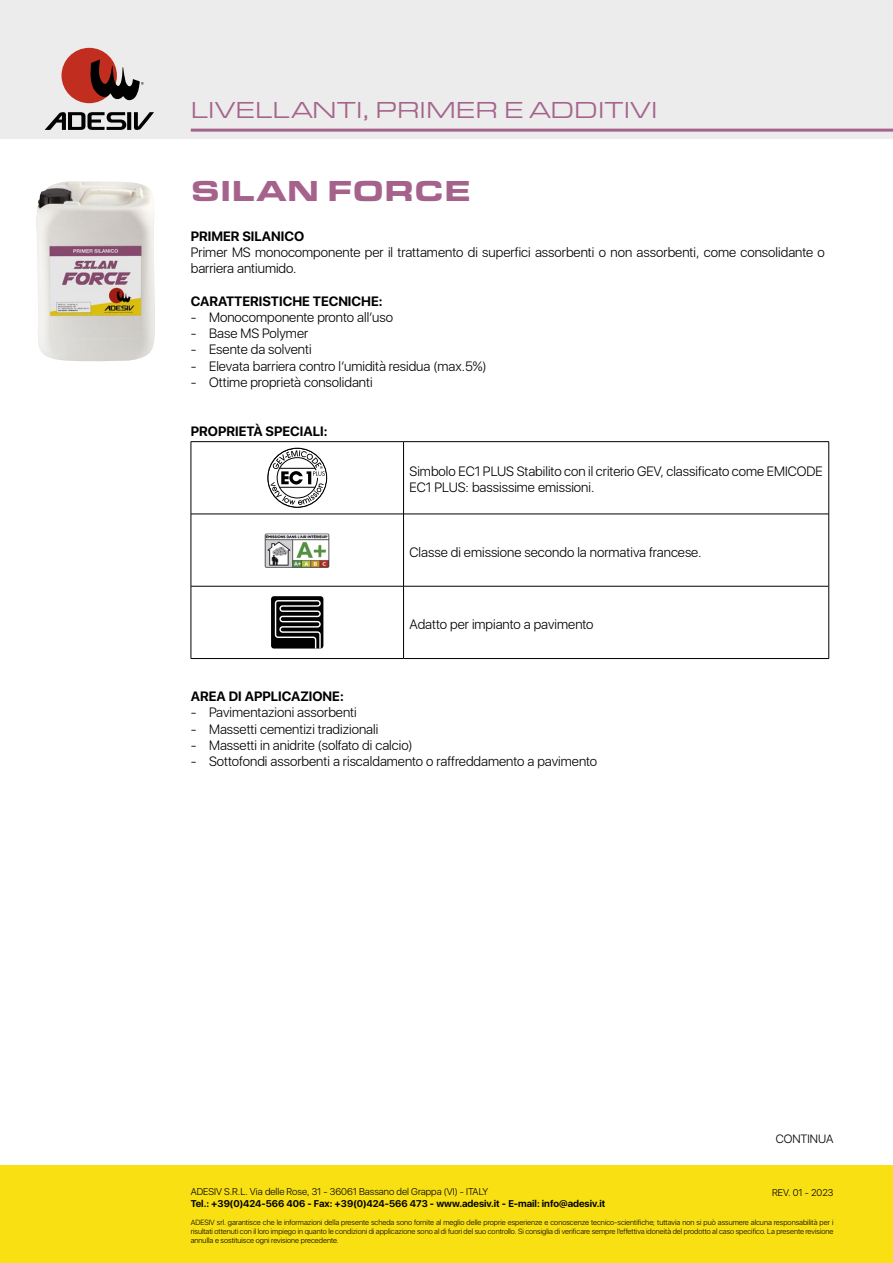
<style>
.page{position:relative;width:893px;height:1263px;background:#fff}
.page>*{position:absolute;margin:0;border:0;box-sizing:border-box;transform-origin:0 0}
.t1{font:900 30px "Eurostile Ext";color:#a5638c}
.t2{font:24px "Eurostile Ext";color:#a5638c}
.t3{font:300 13.5px/16.2px "SFUI Display";color:#010101}
.t4{font:700 13.5px "SFUI Display";color:#010101}
.t5{font:300 12px "SFUI Display";color:#010101}
.t6{font:700 9.75px "SFUI Display";color:#010101}
.t7{font:300 9.75px "SFUI Display";color:#010101}
.t8{font:300 7.5px/9px "SFUI Display";color:#010101;text-align:justify}
</style>
<div class="page">
<div style="left:0;top:0;width:893px;height:139px;background:#ececec"></div>
<div style="left:0;top:1165px;width:893px;height:98px;background:#f9e013"></div>
<div style="left:62px;top:48px;width:55px;height:55px;background:#c12d1e;border-radius:50%"></div>
<svg style="left:90px;top:59px;width:54px;height:41px"></svg>
<svg style="left:45px;top:112px;width:109px;height:18px"></svg>
<hr style="left:191px;top:129px;width:702px;height:3px;background:#a5638c">
<img style="left:36px;top:181px;width:119px;height:180px">
<hr style="left:191px;top:514px;width:212px;height:1px;background:#010101">
<hr style="left:404px;top:514px;width:425px;height:1px;background:#010101">
<hr style="left:191px;top:586px;width:212px;height:1px;background:#010101">
<hr style="left:404px;top:586px;width:425px;height:1px;background:#010101">
<hr style="left:191px;top:441px;width:213px;height:1px;background:#010101">
<hr style="left:191px;top:442px;width:1px;height:72px;background:#010101">
<hr style="left:404px;top:441px;width:425px;height:1px;background:#010101">
<hr style="left:403px;top:442px;width:1px;height:72px;background:#010101">
<hr style="left:828px;top:442px;width:1px;height:72px;background:#010101">
<hr style="left:191px;top:514px;width:1px;height:72px;background:#010101">
<hr style="left:403px;top:514px;width:1px;height:72px;background:#010101">
<hr style="left:828px;top:514px;width:1px;height:72px;background:#010101">
<hr style="left:191px;top:586px;width:1px;height:72px;background:#010101">
<hr style="left:403px;top:586px;width:1px;height:72px;background:#010101">
<hr style="left:828px;top:586px;width:1px;height:72px;background:#010101">
<hr style="left:191px;top:658px;width:213px;height:1px;background:#010101">
<hr style="left:404px;top:658px;width:425px;height:1px;background:#010101">
<svg style="left:271px;top:450px;width:54px;height:55px"></svg>
<div style="left:268px;top:448px;width:59px;height:60px;border:1px solid #010101;border-radius:50%"></div>
<img style="left:264px;top:533px;width:66px;height:35px">
<div style="left:271px;top:596px;width:52px;height:52px;background:#010101;border-radius:3px"></div>
<svg style="left:274px;top:600px;width:47px;height:49px"></svg>
<h2 class="t2" style="left:191px;top:93px;width:468px">LIVELLANTI, PRIMER E ADDITIVI</h2>
<h1 class="t1" style="left:191px;top:169px;width:282px">SILAN FORCE</h1>
<p class="t4" style="left:191px;top:228px;width:115px">PRIMER SILANICO</p>
<p class="t3" style="left:191px;top:245px;width:636px">Primer MS monocomponente per il trattamento di superfici assorbenti o non assorbenti, come consolidante o barriera antiumido.</p>
<p class="t4" style="left:191px;top:293px;width:193px">CARATTERISTICHE TECNICHE:</p>
<p class="t3" style="left:191px;top:310px;width:204px">- Monocomponente pronto all’uso</p>
<p class="t3" style="left:191px;top:326px;width:119px">- Base MS Polymer</p>
<p class="t3" style="left:191px;top:342px;width:122px">- Esente da solventi</p>
<p class="t3" style="left:191px;top:359px;width:297px">- Elevata barriera contro l’umidità residua (max.5%)</p>
<p class="t3" style="left:191px;top:375px;width:183px">- Ottime proprietà consolidanti</p>
<p class="t4" style="left:191px;top:423px;width:138px">PROPRIETÀ SPECIALI:</p>
<p class="t3" style="left:410px;top:464px;width:415px">Simbolo EC1 PLUS Stabilito con il criterio GEV, classificato come EMICODE<br>EC1 PLUS: bassissime emissioni.</p>
<p class="t3" style="left:410px;top:544px;width:293px">Classe di emissione secondo la normativa francese.</p>
<p class="t3" style="left:410px;top:617px;width:186px">Adatto per impianto a pavimento</p>
<p class="t4" style="left:191px;top:689px;width:154px">AREA DI APPLICAZIONE:</p>
<p class="t3" style="left:191px;top:705px;width:167px">- Pavimentazioni assorbenti</p>
<p class="t3" style="left:191px;top:722px;width:189px">- Massetti cementizi tradizionali</p>
<p class="t3" style="left:191px;top:738px;width:223px">- Massetti in anidrite (solfato di calcio)</p>
<p class="t3" style="left:191px;top:754px;width:408px">- Sottofondi assorbenti a riscaldamento o raffreddamento a pavimento</p>
<p class="t5" style="left:776px;top:1131px;width:59px">CONTINUA</p>
<p class="t7" style="left:191px;top:1185px;width:299px">ADESIV S.R.L. Via delle Rose, 31 - 36061 Bassano del Grappa (VI) - ITALY</p>
<p class="t6" style="left:191px;top:1197px;width:416px">Tel.: +39(0)424-566 406 - Fax: +39(0)424-566 473 - www.adesiv.it - E-mail: info@adesiv.it</p>
<p class="t8" style="left:191px;top:1218px;width:644px">ADESIV srl. garantisce che le informazioni della presente scheda sono fornite al meglio delle proprie esperienze e conoscenze tecnico-scientifiche; tuttavia non si può assumere alcuna responsabilità per i risultati ottenuti con il loro impiego in quanto le condizioni di applicazione sono al di fuori del suo controllo. Si consiglia di verificare sempre l’effettiva idoneità del prodotto al caso specifico. La presente revisione annulla e sostituisce ogni revisione precedente.</p>
<p class="t7" style="left:772px;top:1186px;width:63px">REV. 01 - 2023</p>
</div>
